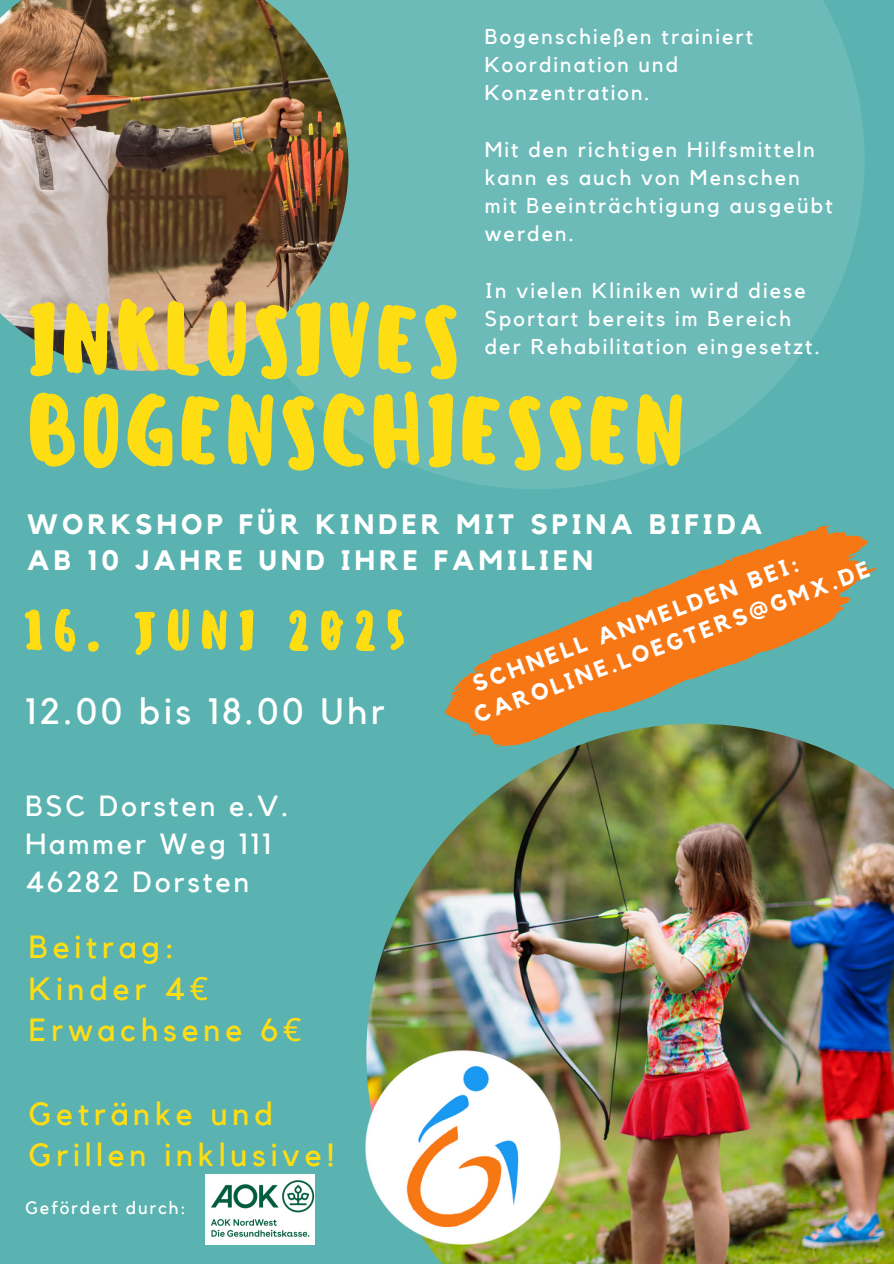
<style>
.page{position:relative;width:894px;height:1264px;background:#fff}
.page>*{position:absolute;margin:0;border:0;box-sizing:border-box;transform-origin:0 0}
.t1{font:500 92.55px/91.2px "Sensei";color:#ffdd13}
.t2{font:500 51.45px "Sensei";letter-spacing:.15em;color:#ffdd13}
.t3{font:36.6px "Kollektif";letter-spacing:.1em;color:#fff}
.t4{font:31.95px/41.7px "Kollektif";letter-spacing:.15em;color:#ffdd13}
.t5{font:29.1px/38.2px "Kollektif";letter-spacing:.1em;color:#fff}
.t6{font:700 27.9px/36px "Kollektif";letter-spacing:.15em;color:#fff}
.t7{font:700 22.95px/29.8px "Kollektif";color:#fff}
.t8{font:21.45px/28.2px "Kollektif";letter-spacing:.1em;color:#fff}
.t9{font:17.85px "Kollektif";letter-spacing:.1em;color:#fff}
.s1{font-family:"Noto Sans"}
</style>
<div class="page">
<div style="left:0;top:0;width:893px;height:1263px;background:#5ab3b0"></div>
<svg style="left:283px;top:0;width:581px;height:489px;background:#69b9b6"></svg>
<img style="left:0;top:0;width:348px;height:371px">
<img style="left:366px;top:768px;width:527px;height:495px">
<img style="left:206px;top:1174px;width:109px;height:70px">
<svg style="left:445px;top:525px;width:432px;height:243px"></svg>
<img style="left:365px;top:1042px;width:203px;height:210px">
<h3 class="t8" style="left:484px;top:23px;width:270px">Bogenschießen trainiert<br>Koordination und<br>Konzentration.</h3>
<h4 class="t8" style="left:484px;top:136px;width:349px">Mit den richtigen Hilfsmitteln kann es auch von Menschen mit Beeinträchtigung ausgeübt werden.</h4>
<h4 class="t8" style="left:484px;top:277px;width:336px">In vielen Kliniken wird diese<br>Sportart bereits im Bereich der Rehabilitation eingesetzt.</h4>
<h1 class="t1" style="left:25px;top:295px;width:662px">INKLUSIVES<br>BOGENSCHIESSEN</h1>
<h5 class="t6" style="left:27px;top:507px;width:736px">WORKSHOP FÜR KINDER MIT SPINA BIFIDA<br>AB 10 JAHRE UND IHRE FAMILIEN</h5>
<p class="t7" style="left:460px;top:676px;width:421px;text-indent:10px;rotate:-21deg">SCHNELL ANMELDEN BEI:<br>CAROLINE.LOEGTERS@GMX.DE</p>
<h4 class="t2" style="left:22px;top:600px;width:385px">16. JUNI 2025</h4>
<p class="t3" style="left:25px;top:694px;width:360px">12.00 bis 18.00 Uhr</p>
<h6 class="t5" style="left:25px;top:787px;width:264px">BSC Dorsten e.V.<br>Hammer Weg 111<br>46282 Dorsten</h6>
<p class="t4" style="left:29px;top:927px;width:274px">Beitrag:<br>Kinder 4<span class="s1">€<br></span>Erwachsene 6<span class="s1">€</span></p>
<p class="t4" style="left:29px;top:1093px;width:307px">Getränke und<br>Grillen inklusive!</p>
<h2 class="t9" style="left:25px;top:1199px;width:162px">Gefördert durch:</h2>
</div>
